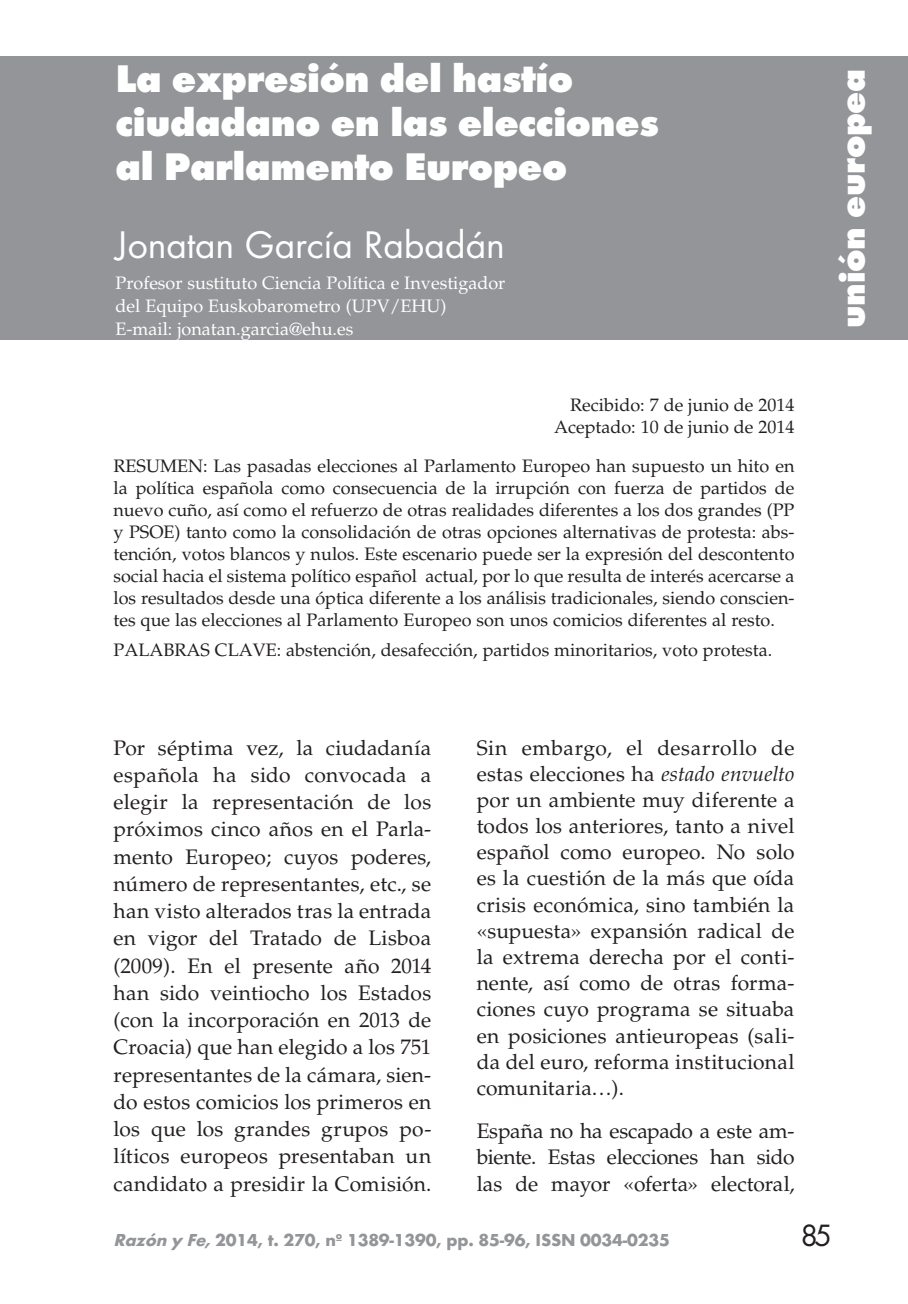
<style>
.page{position:relative;width:908px;height:1304px;background:#fff}
.page>*{position:absolute;margin:0;border:0;box-sizing:border-box;transform-origin:0 0}
.t1{font:800 40px/44px "Futura T";letter-spacing:-.01em;color:#fff}
.t2{font:40px "Futura T";letter-spacing:-.01em;color:#fff}
.t3{font:800 36px "Futura T";letter-spacing:-.01em;color:#fff}
.t4{font:32px "Futura T";color:#231f20}
.t5{font:21px/27.2px "Palatino";letter-spacing:.005em;color:#231f20;text-align:justify}
.t6{font:18px/22px "Palatino";color:#231f20;text-align:right}
.t7{font:18px/23px "Palatino";color:#fff}
.t8{font:700 18px "Futura T";letter-spacing:-.01em;color:#939598}
.s1{font-style:italic}
</style>
<div class="page">
<div style="left:0;top:57px;width:907px;height:283px;background:#939598"></div>
<p class="t1" style="left:115px;top:59px;width:544px">La expresión del hastío ciudadano en las elecciones al Parlamento Europeo</p>
<p class="t2" style="left:115px;top:228px;width:390px">Jonatan García Rabadán</p>
<p class="t7" style="left:115px;top:274px;width:391px">Profesor sustituto Ciencia Política e Investigador del Equipo Euskobarometro (UPV/EHU)<br>E-mail: jonatan.garcia@ehu.es</p>
<p class="t6" style="left:553px;top:396px;width:242px">Recibido: 7 de junio de 2014<br>Aceptado: 10 de junio de 2014</p>
<p class="t6" style="left:113px;top:457px;width:682px;text-align:justify">RESUMEN: Las pasadas elecciones al Parlamento Europeo han supuesto un hito en la política española como consecuencia de la irrupción con fuerza de partidos de nuevo cuño, así como el refuerzo de otras realidades diferentes a los dos grandes (PP y PSOE) tanto como la consolidación de otras opciones alternativas de protesta: abs&shy;tención, votos blancos y nulos. Este escenario puede ser la expresión del descontento social hacia el sistema político español actual, por lo que resulta de interés acercarse a los resultados desde una óptica diferente a los análisis tradicionales, siendo conscien&shy;tes que las elecciones al Parlamento Europeo son unos comicios diferentes al resto.</p>
<p class="t6" style="left:113px;top:641px;width:660px">PALABRAS CLAVE: abstención, desafección, partidos minoritarios, voto protesta.</p>
<p class="t3" style="left:838px;top:328px;width:260px;rotate:-90deg">unión europea</p>
<p class="t5" style="left:113px;top:736px;width:319px">Por séptima vez, la ciudadanía española ha sido convocada a elegir la representación de los próximos cinco años en el Parla&shy;mento Europeo; cuyos poderes, número de representantes, etc., se han visto alterados tras la entrada en vigor del Tratado de Lisboa (2009). En el presente año 2014 han sido veintiocho los Estados (con la incorporación en 2013 de Croacia) que han elegido a los 751 representantes de la cámara, sien&shy;do estos comicios los primeros en los que los grandes grupos po&shy;líticos europeos presentaban un candidato a presidir la Comisión.</p>
<p class="t5" style="left:476px;top:737px;width:319px;line-height:26.2px">Sin embargo, el desarrollo de estas elecciones ha <span class="s1">estado envuelto </span>por un ambiente muy diferente a todos los anteriores, tanto a nivel español como europeo. No solo es la cuestión de la más que oída crisis económica, sino también la «supuesta» expansión radical de la extrema derecha por el conti&shy;nente, así como de otras forma&shy;ciones cuyo programa se situaba en posiciones antieuropeas (sali&shy;da del euro, reforma institucional comunitaria…).</p>
<p class="t5" style="left:476px;top:1120px;width:319px;line-height:26.2px">España no ha escapado a este am&shy;biente. Estas elecciones han sido las de mayor «oferta» electoral,</p>
<p class="t8" style="left:113px;top:1233px;width:557px"><span class="s1">Razón y Fe,</span>2014, t. 270, nº 1389-1390, pp. 85-96, ISSN 0034-0235</p>
<p class="t4" style="left:799px;top:1222px;width:34px">85</p>
</div>
